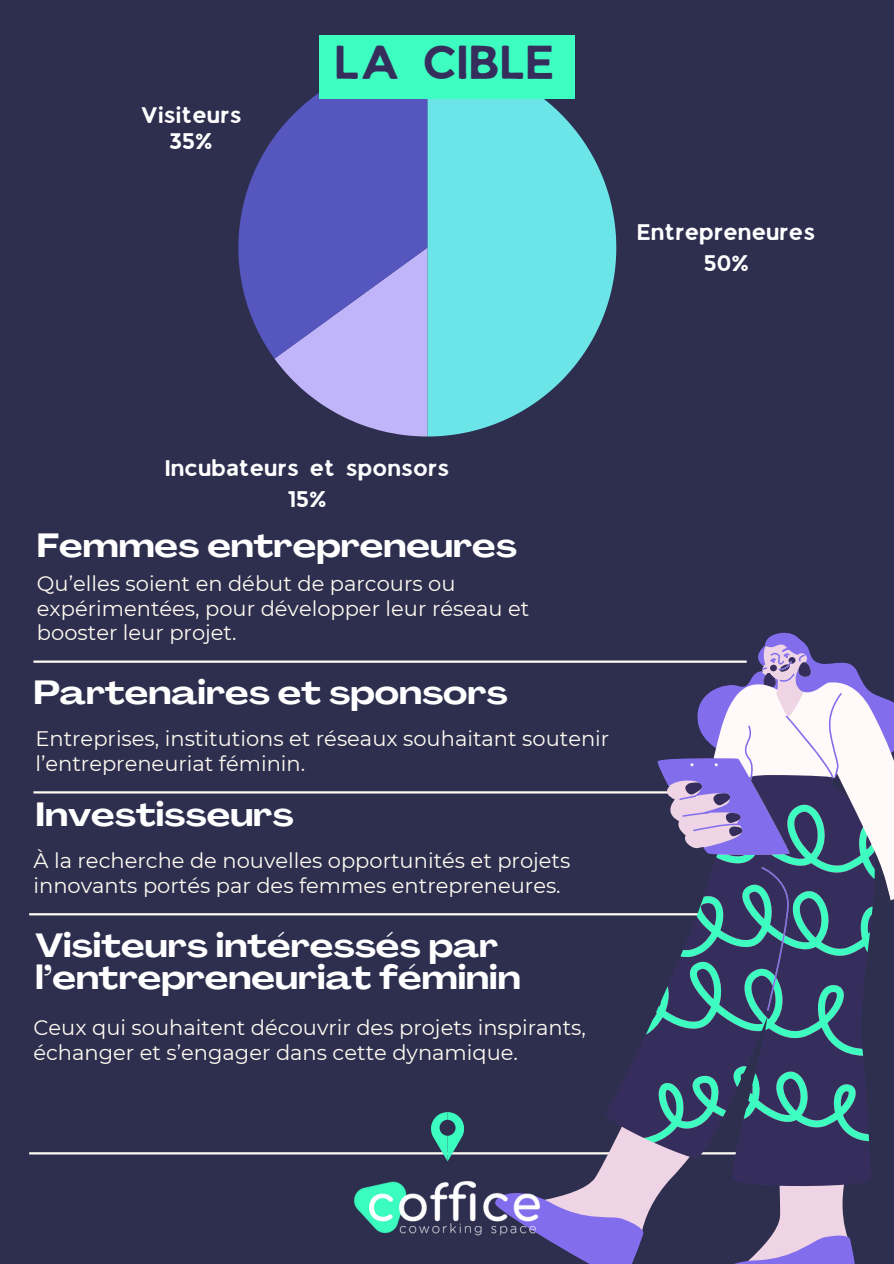
<style>
.page{position:relative;width:894px;height:1264px;background:#fff}
.page>*{position:absolute;margin:0;border:0;box-sizing:border-box;transform-origin:0 0}
.t1{font:45px "JA Jaya Giri Sans";color:#352e5d}
.t2{font:700 expanded 33.15px "Agrandir";color:#fff}
.t3{font:700 expanded 33px/32.7px "Agrandir";color:#fff}
.t4{font:21.3px/30.9px "JA Jaya Giri Sans";color:#fff;text-align:center}
.t5{font:21px/24.8px "Montserrat";color:#fffbf1}
</style>
<div class="page">
<div style="left:0;top:0;width:893px;height:1263px;background:#2e2e4f"></div>
<hr style="left:33px;top:660px;width:713px;height:2px;background:#fffbf1">
<hr style="left:29px;top:913px;width:713px;height:2px;background:#fffbf1">
<hr style="left:29px;top:1152px;width:713px;height:2px;background:#fffbf1">
<svg style="left:427px;top:59px;width:189px;height:377px;fill:#6ce5e8"></svg>
<svg style="left:274px;top:358px;width:153px;height:78px"></svg>
<svg style="left:238px;top:93px;width:189px;height:265px;background:#6361bc"></svg>
<hr style="left:33px;top:791px;width:713px;height:2px;background:#fffbf1">
<svg style="left:492px;top:632px;width:363px;height:631px"></svg>
<svg style="left:602px;top:657px;width:291px;height:529px"></svg>
<img style="left:354px;top:1181px;width:185px;height:54px">
<svg style="left:428px;top:1112px;width:36px;height:49px"></svg>
<div style="left:319px;top:35px;width:255px;height:63px;background:#3efdc0"></div>
<p class="t4" style="left:142px;top:103px;width:102px;line-height:26.2px">Visiteurs<br>35%</p>
<p class="t1" style="left:337px;top:44px;width:221px">LA CIBLE</p>
<p class="t4" style="left:638px;top:218px;width:180px">Entrepreneures<br>50%</p>
<p class="t4" style="left:166px;top:454px;width:285px">Incubateurs et sponsors<br>15%</p>
<h1 class="t3" style="left:37px;top:532px;width:481px">Femmes entrepreneures</h1>
<p class="t5" style="left:37px;top:571px;width:493px">Qu’elles soient en début de parcours ou expérimentées, pour développer leur réseau et booster leur projet.</p>
<p class="t3" style="left:33px;top:679px;width:475px">Partenaires et sponsors</p>
<p class="t5" style="left:35px;top:726px;width:575px">Entreprises, institutions et réseaux souhaitant soutenir l’entrepreneuriat féminin.</p>
<p class="t2" style="left:35px;top:801px;width:259px">Investisseurs</p>
<p class="t5" style="left:33px;top:848px;width:538px">À la recherche de nouvelles opportunités et projets innovants portés par des femmes entrepreneures.</p>
<h2 class="t3" style="left:35px;top:932px;width:486px">Visiteurs intéressés par l’entrepreneuriat féminin</h2>
<h2 class="t5" style="left:33px;top:1014px;width:554px">Ceux qui souhaitent découvrir des projets inspirants, échanger et s’engager dans cette dynamique.</h2>
</div>
